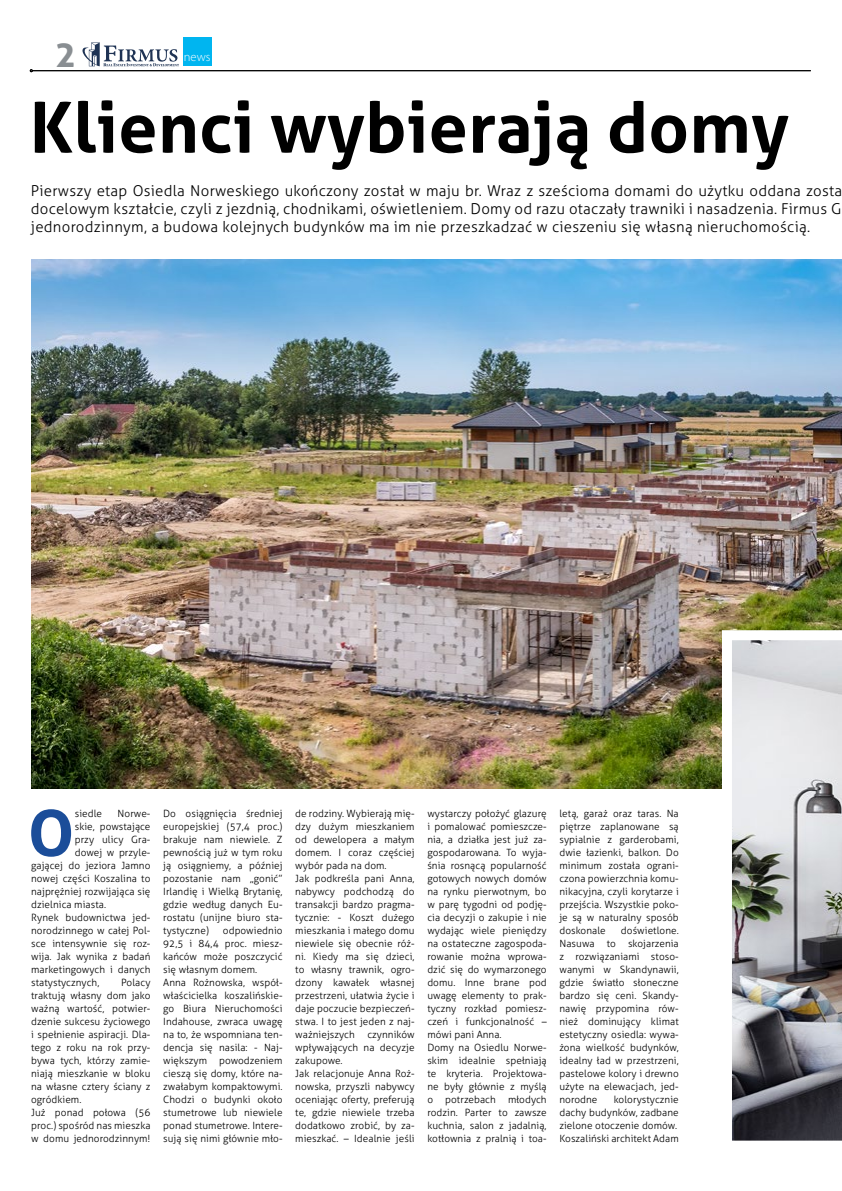
<style>
.page{position:relative;width:842px;height:1191px;background:#fff}
.page>*{position:absolute;margin:0;border:0;box-sizing:border-box;transform-origin:0 0}
.t1{font:700 70px "Aller";letter-spacing:.005em;color:#000}
.t2{font:700 63.9px "Aller";color:#1b4d99}
.t3{font:700 36px "Aller";color:#898e92}
.t4{font:300 15px/18px "Aller";letter-spacing:.02em;color:#000;text-align:justify}
.t5{font:300 12.6px "Myriad Pro";color:#fff}
.t6{font:300 10px/13px "Aller";letter-spacing:.005em;color:#000}
</style>
<div class="page">
<svg style="left:82px;top:42px;width:97px;height:24px"></svg>
<div style="left:183px;top:38px;width:29px;height:28px;background:#00b5f0"></div>
<hr style="left:32px;top:70px;width:779px;height:1px;background:#000">
<img style="left:31px;top:259px;width:811px;height:529px">
<svg style="left:722px;top:630px;width:120px;height:511px;background:#aeaeb0"></svg>
<h3 class="t3" style="left:55px;top:32px;width:23px">2</h3>
<p class="t5" style="left:184px;top:50px;width:28px">news</p>
<h1 class="t1" style="left:30px;top:84px;width:761px">Klienci wybierają domy</h1>
<p class="t4" style="left:31px;top:182px;width:813px">Pierwszy etap Osiedla Norweskiego ukończony został w maju br. Wraz z sześcioma domami do użytku oddana zosta docelowym kształcie, czyli z jezdnią, chodnikami, oświetleniem. Domy od razu otaczały trawniki i nasadzenia. Firmus G jednorodzinnym, a budowa kolejnych budynków ma im nie przeszkadzać w cieszeniu się własną nieruchomością.</p>
<h2 class="t2" style="left:28px;top:794px;width:48px">O</h2>
<p class="t6" style="left:75px;top:807px;width:29px">siedle</p>
<p class="t6" style="left:118px;top:807px;width:34px">Norwe-</p>
<p class="t6" style="left:75px;top:820px;width:77px">skie, powstające</p>
<p class="t6" style="left:75px;top:833px;width:77px">przy ulicy Gra-</p>
<p class="t6" style="left:75px;top:846px;width:77px">dowej w przyle-</p>
<p class="t6" style="left:31px;top:859px;width:121px">gającej do jeziora Jamno</p>
<p class="t6" style="left:31px;top:872px;width:121px">nowej części Koszalina to</p>
<p class="t6" style="left:31px;top:885px;width:121px">najprężniej rozwijająca się</p>
<p class="t6" style="left:31px;top:898px;width:76px">dzielnica miasta.</p>
<p class="t6" style="left:31px;top:911px;width:121px">Rynek budownictwa jed-</p>
<p class="t6" style="left:31px;top:924px;width:121px">norodzinnego w całej Pol-</p>
<p class="t6" style="left:31px;top:937px;width:121px">sce intensywnie się roz-</p>
<p class="t6" style="left:31px;top:950px;width:121px">wija. Jak wynika z badań</p>
<p class="t6" style="left:31px;top:963px;width:121px">marketingowych i danych</p>
<p class="t6" style="left:31px;top:976px;width:70px">statystycznych,</p>
<p class="t6" style="left:31px;top:976px;width:121px;text-indent:90px">Polacy traktują własny dom jako ważną wartość, potwier&shy;dzenie sukcesu życiowego i spełnienie aspiracji. Dla&shy;tego z roku na rok przy&shy;bywa tych, którzy zamie&shy;niają mieszkanie w bloku na własne cztery ściany z ogródkiem.<br>Już ponad połowa (56 proc.) spośród nas mieszka w domu jednorodzinnym!</p>
<p class="t6" style="left:163px;top:807px;width:121px;text-align:justify">Do osiągnięcia średniej europejskiej (57,4 proc.) brakuje nam niewiele. Z pewnością już w tym roku ją osiągniemy, a później pozostanie nam „gonić” Irlandię i Wielką Brytanię, gdzie według danych Eu&shy;rostatu (unijne biuro sta&shy;tystyczne)</p>
<p class="t6" style="left:163px;top:924px;width:121px;text-indent:60px">odpowiednio<br>92,5 i 84,4 proc. miesz&shy;kańców może poszczycić się własnym domem.<br>Anna Rożnowska, współ&shy;właścicielka koszalińskie&shy;go Biura Nieruchomości<br>Indahouse, zwraca uwagę na to, że wspomniana ten&shy;dencja się nasila: - Naj&shy;większym powodzeniem cieszą się domy, które na&shy;zwałabym kompaktowymi.<br>Chodzi o budynki około stumetrowe lub niewiele ponad stumetrowe. Intere&shy;sują się nimi głównie mło-</p>
<p class="t6" style="left:295px;top:807px;width:121px">de rodziny. Wybierają mię&shy;dzy dużym mieszkaniem od dewelopera a małym domem. I coraz częściej wybór pada na dom.<br>Jak podkreśla pani Anna, nabywcy podchodzą do transakcji bardzo pragma&shy;tycznie: - Koszt dużego mieszkania i małego domu niewiele się obecnie róż&shy;ni. Kiedy ma się dzieci, to własny trawnik, ogro&shy;dzony kawałek własnej przestrzeni, ułatwia życie i daje poczucie bezpieczeń&shy;stwa. I to jest jeden z naj&shy;ważniejszych</p>
<p class="t6" style="left:295px;top:1028px;width:121px;text-indent:72px">czynników wpływających na decyzje zakupowe.<br>Jak relacjonuje Anna Roż&shy;nowska, przyszli nabywcy oceniając oferty, preferują te, gdzie niewiele trzeba dodatkowo zrobić, by za&shy;mieszkać. – Idealnie jeśli</p>
<p class="t6" style="left:427px;top:807px;width:121px">wystarczy położyć glazurę i pomalować pomieszcze&shy;nia, a działka jest już za&shy;gospodarowana. To wyja&shy;śnia rosnącą popularność gotowych nowych domów na rynku pierwotnym, bo w parę tygodni od podję&shy;cia decyzji o zakupie i nie wydając wiele pieniędzy na ostateczne zagospoda&shy;rowanie można wprowa&shy;dzić się do wymarzonego domu. Inne brane pod uwagę elementy to prak&shy;tyczny rozkład pomiesz&shy;czeń i funkcjonalność – mówi pani Anna.<br>Domy na Osiedlu Norwe&shy;skim idealnie spełniają te kryteria. Projektowa&shy;ne były głównie z myślą o potrzebach młodych rodzin. Parter to zawsze kuchnia, salon z jadalnią, kotłownia z pralnią i toa-</p>
<p class="t6" style="left:559px;top:807px;width:121px;text-align:justify">letą, garaż oraz taras. Na piętrze zaplanowane są sypialnie z garderobami, dwie łazienki, balkon. Do minimum została ograni&shy;czona powierzchnia komu&shy;nikacyjna, czyli korytarze i przejścia. Wszystkie poko&shy;je są w naturalny sposób doskonale</p>
<p class="t6" style="left:559px;top:924px;width:121px;text-align:justify;text-indent:62px">doświetlone.<br>Nasuwa to skojarzenia z rozwiązaniami stoso&shy;wanymi w Skandynawii, gdzie światło słoneczne bardzo się ceni. Skandy&shy;nawię przypomina rów&shy;nież dominujący klimat estetyczny osiedla: wywa&shy;żona wielkość budynków, idealny ład w przestrzeni, pastelowe kolory i drewno użyte na elewacjach, jed&shy;norodne</p>
<p class="t6" style="left:559px;top:1093px;width:121px;text-indent:54px">kolorystycznie dachy budynków, zadbane zielone otoczenie domów.<br>Koszaliński architekt Adam</p>
</div>
